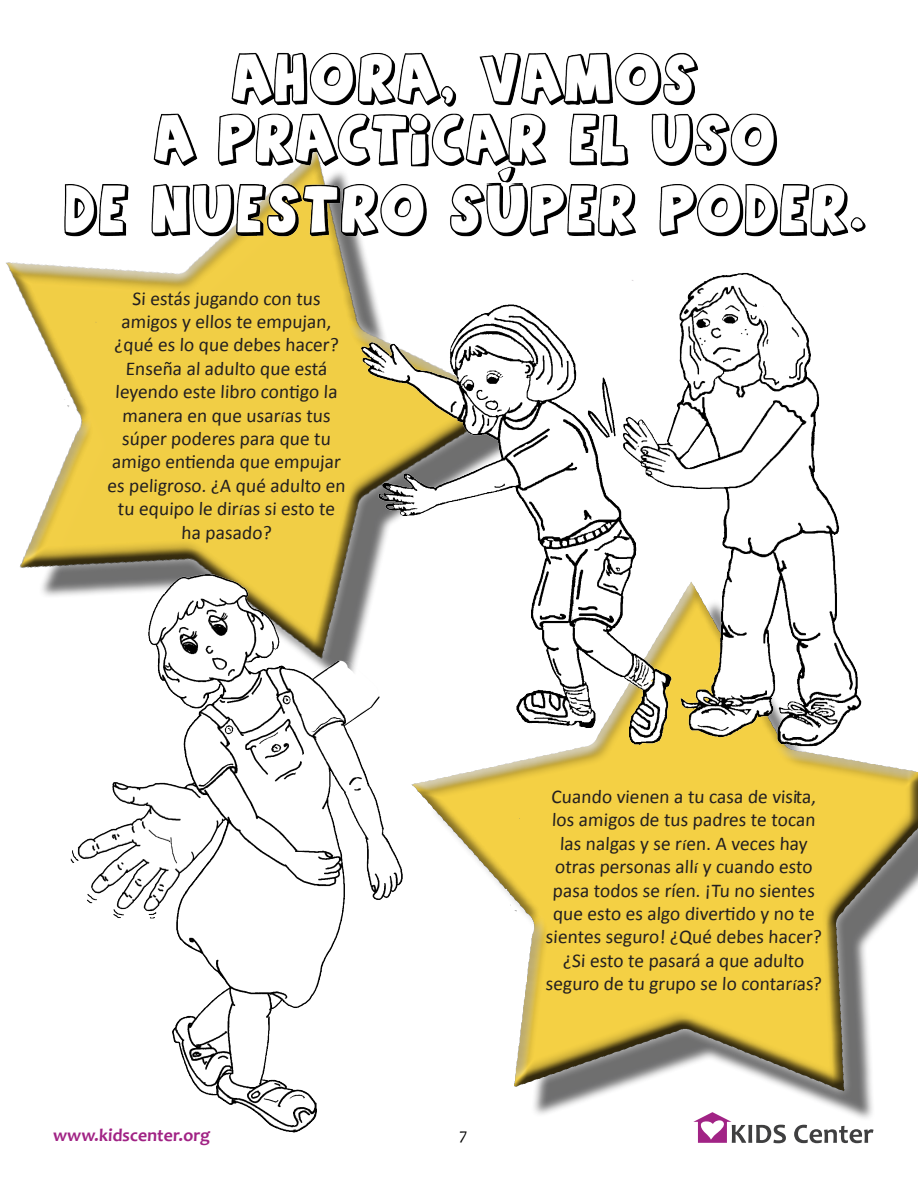
<style>
.page{position:relative;width:918px;height:1188px;background:#fff}
.page>*{position:absolute;margin:0;border:0;box-sizing:border-box;transform-origin:0 0}
.t1{font:19.5px/23.4px "Calibri";color:#231f20;text-align:center}
.t2{font:700 18px "Candara";color:#a12385}
.t3{font:16.5px "Candara";color:#000}
.s1{font-size:14.7px}
</style>
<div class="page">
<svg style="left:20px;top:292px;width:308px;height:304px;background:#efd15e"></svg>
<img style="left:232px;top:439px;width:642px;height:705px">
<div style="left:404px;top:581px;width:514px;height:520px;background:#231f20;opacity:.75"></div>
<img style="left:328px;top:292px;width:536px;height:515px">
<img style="left:57px;top:553px;width:360px;height:581px">
<img style="left:6px;top:52px;width:860px;height:240px">
<p class="t1" style="left:107px;top:287px;width:241px">Si estás jugando con tus amigos y ellos te empujan, ¿qué es lo que debes hacer?<br>Enseña al adulto que está leyendo este libro contigo la manera en que usar<span class="s1">í</span>as tus súper poderes para que tu amigo entienda que empujar es peligroso. ¿A qué adulto en tu equipo le dir<span class="s1">í</span>as si esto te ha pasado?</p>
<p class="t2" style="left:53px;top:1124px;width:160px">www.kidscenter.org</p>
<p class="t3" style="left:459px;top:1124px;width:10px">7</p>
<p class="t1" style="left:546px;top:785px;width:279px">Cuando vienen a tu casa de visita, los amigos de tus padres te tocan las nalgas y se r<span class="s1">í</span>en. A veces hay otras personas all<span class="s1">í</span> y cuando esto pasa todos se ríen. ¡Tu no sientes que esto es algo divertido y no te sientes seguro! ¿Qué debes hacer? ¿Si esto te pasará a que adulto seguro de tu grupo se lo contar<span class="s1">í</span>as?</p>
</div>
